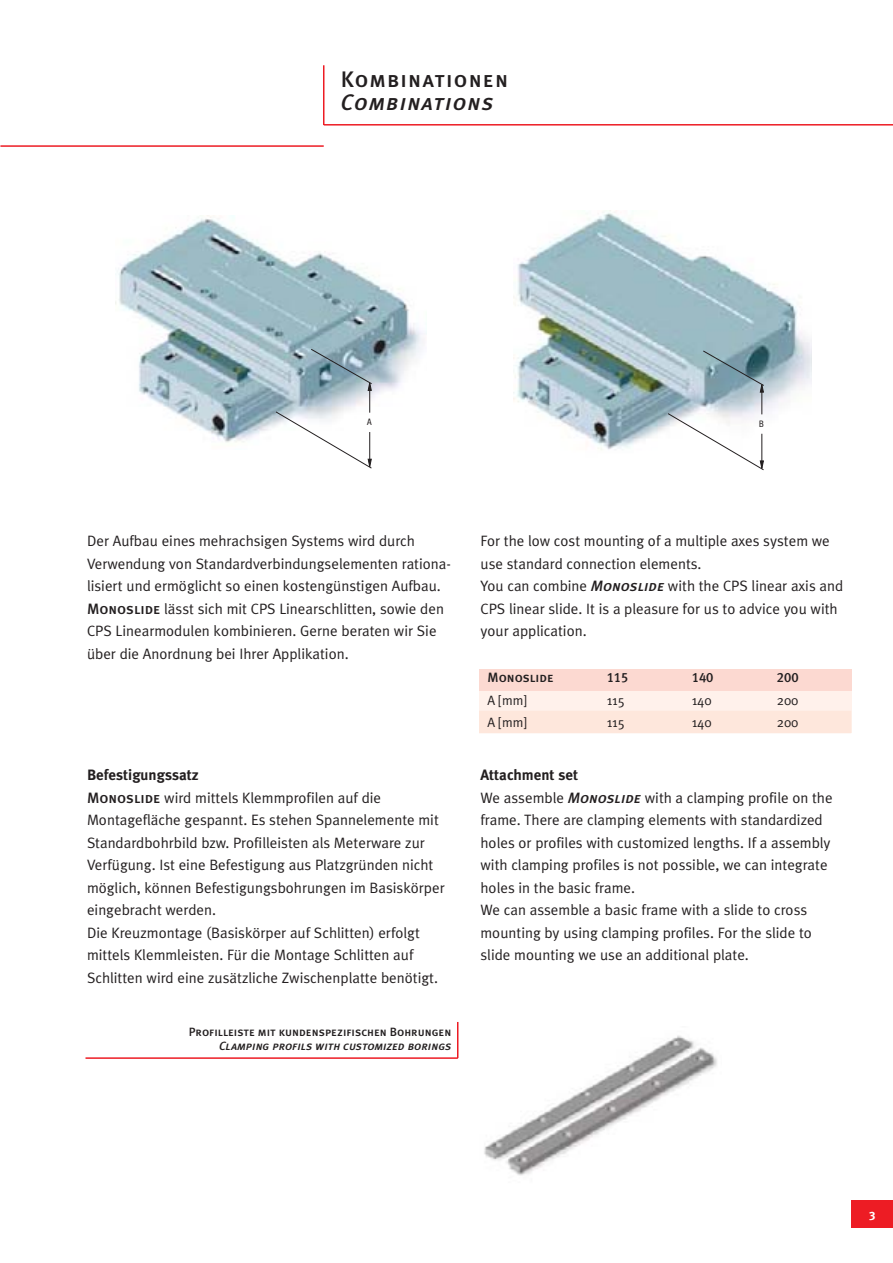
<style>
.page{position:relative;width:893px;height:1263px;background:#fff}
.page>*{position:absolute;margin:0;border:0;box-sizing:border-box;transform-origin:0 0}
.t1{font:22.5px "Meta Plus Medium Caps";letter-spacing:.055em;color:#231f20}
.t2{font:italic 22.5px "Meta Plus Medium Caps";letter-spacing:.055em;color:#231f20}
.t3{font:15px/22.5px "Meta Plus Normal";color:#231f20}
.t4{font:700 15px "Meta Plus";color:#231f20}
.t5{font:13.5px "Meta Plus Normal";color:#231f20}
.t6{font:13.5px "Meta Plus Medium Caps";color:#231f20}
.t7{font:12px "Meta Plus Medium Caps";color:#231f20}
.t8{font:italic 12px "Meta Plus Medium Caps";color:#231f20}
.t9{font:700 12px "Meta Plus";color:#fff}
.t10{font:condensed 9px "Helvetica Neue";color:#231f20}
.s1{font-family:"Meta Plus Medium Caps"}
.s2{font-family:"Meta Plus Medium Caps";font-style:italic}
</style>
<div class="page">
<hr style="left:1px;top:145px;width:323px;height:2px;background:#ed1c24">
<hr style="left:324px;top:124px;width:568px;height:2px;background:#ed1c24">
<hr style="left:323px;top:65px;width:1px;height:60px;background:#ed1c24">
<div style="left:851px;top:1201px;width:41px;height:27px;background:#ed1c24"></div>
<img style="left:115px;top:215px;width:309px;height:228px">
<svg style="left:276px;top:349px;width:96px;height:119px"></svg>
<img style="left:514px;top:212px;width:297px;height:238px">
<svg style="left:667px;top:351px;width:97px;height:119px"></svg>
<img style="left:484px;top:1035px;width:233px;height:141px">
<hr style="left:85px;top:1057px;width:373px;height:2px;background:#ed1c24">
<hr style="left:457px;top:1022px;width:1px;height:36px;background:#ed1c24">
<div style="left:479px;top:669px;width:372px;height:64px;background:#fff1eb"></div>
<div style="left:479px;top:711px;width:372px;height:22px;background:#fee7dc"></div>
<div style="left:479px;top:669px;width:372px;height:21px;background:#fcd9d1"></div>
<h1 class="t1" style="left:341px;top:66px;width:169px">Kombinationen</h1>
<h1 class="t2" style="left:341px;top:89px;width:154px">Combinations</h1>
<p class="t10" style="left:367px;top:419px;width:6px">A</p>
<p class="t10" style="left:759px;top:420px;width:6px">B</p>
<p class="t3" style="left:87px;top:531px;width:365px">Der Aufbau eines mehrachsigen Systems wird durch Verwendung von Standardverbindungselementen rationa&shy;lisiert und ermöglicht so einen kostengünstigen Aufbau.<br><span class="s1">Monoslide</span> lässt sich mit CPS Linearschlitten, sowie den CPS Linearmodulen kombinieren. Gerne beraten wir Sie über die Anordnung bei Ihrer Applikation.</p>
<p class="t3" style="left:480px;top:531px;width:364px">For the low cost mounting of a multiple axes system we use standard connection elements.<br>You can combine <span class="s2">Monoslide</span> with the CPS linear axis and CPS linear slide. It is a pleasure for us to advice you with your application.</p>
<p class="t4" style="left:87px;top:769px;width:113px">Befestigungssatz</p>
<p class="t3" style="left:87px;top:787px;width:359px"><span class="s1">Monoslide</span> wird mittels Klemmprofilen auf die Montagefläche gespannt. Es stehen Spannelemente mit Standardbohrbild bzw. Profilleisten als Meterware zur Verfügung. Ist eine Befestigung aus Platzgründen nicht möglich, können Befestigungsbohrungen im Basiskörper eingebracht werden.<br>Die Kreuzmontage (Basiskörper auf Schlitten) erfolgt mittels Klemmleisten. Für die Montage Schlitten auf Schlitten wird eine zusätzliche Zwischenplatte benötigt.</p>
<p class="t7" style="left:189px;top:1024px;width:264px">Profilleiste mit kundenspezifischen Bohrungen</p>
<p class="t8" style="left:219px;top:1039px;width:234px">Clamping profils with customized borings</p>
<p class="t6" style="left:487px;top:670px;width:68px">Monoslide</p>
<p class="t6" style="left:606px;top:670px;width:23px">115</p>
<p class="t6" style="left:691px;top:670px;width:23px">140</p>
<p class="t6" style="left:776px;top:670px;width:23px">200</p>
<p class="t5" style="left:487px;top:695px;width:41px">A [mm]</p>
<p class="t5" style="left:606px;top:695px;width:20px">115</p>
<p class="t5" style="left:691px;top:695px;width:21px">140</p>
<p class="t5" style="left:776px;top:695px;width:23px">200</p>
<p class="t5" style="left:487px;top:718px;width:41px">A [mm]</p>
<p class="t5" style="left:606px;top:718px;width:20px">115</p>
<p class="t5" style="left:691px;top:718px;width:21px">140</p>
<p class="t5" style="left:776px;top:718px;width:23px">200</p>
<p class="t4" style="left:480px;top:769px;width:99px">Attachment set</p>
<p class="t3" style="left:480px;top:787px;width:353px">We assemble <span class="s2">Monoslide</span> with a clamping profile on the frame. There are clamping elements with standardized holes or profiles with customized lengths. If a assembly with clamping profiles is not possible, we can integrate holes in the basic frame.<br>We can assemble a basic frame with a slide to cross mounting by using clamping profiles. For the slide to slide mounting we use an additional plate.</p>
<p class="t9" style="left:869px;top:1209px;width:8px">3</p>
</div>
